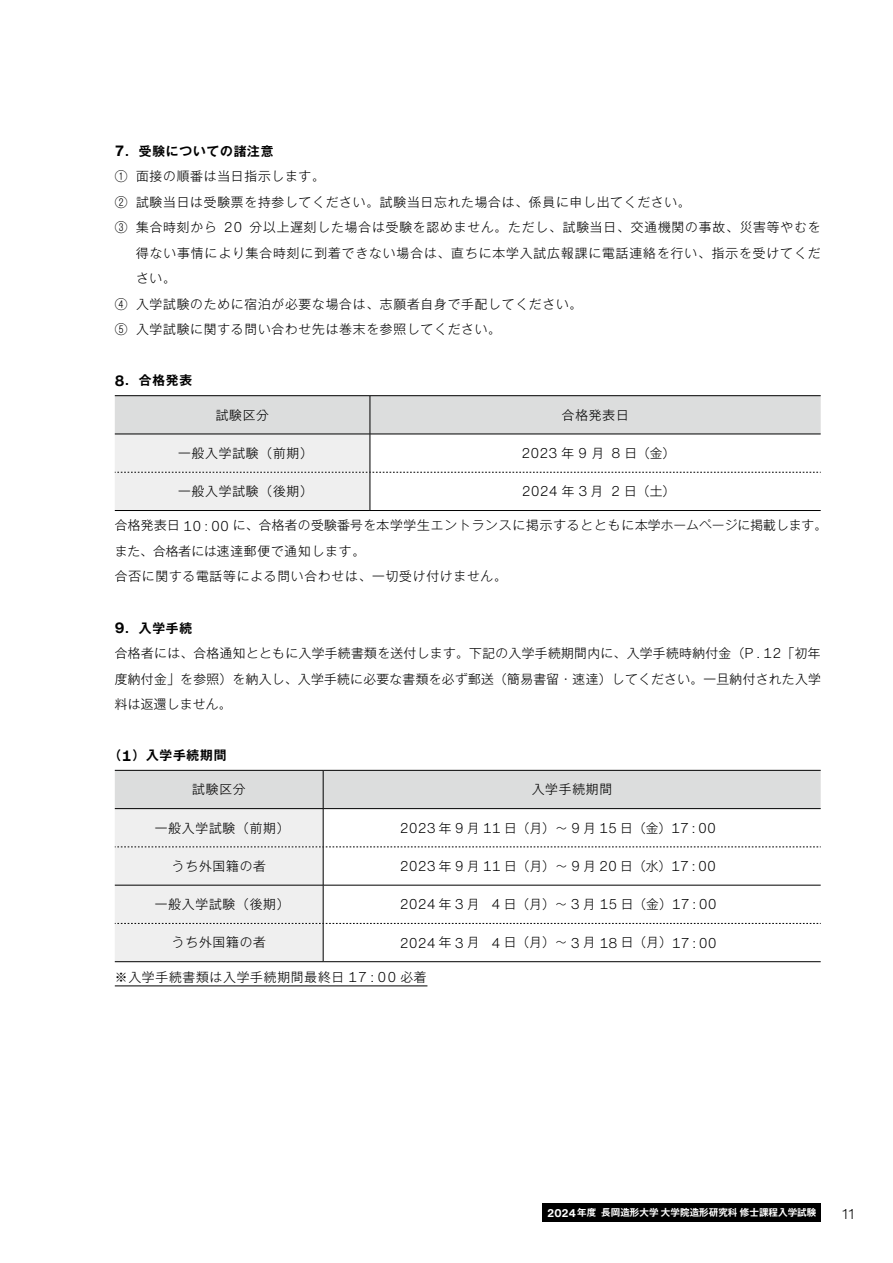
<style>
.page{position:relative;width:893px;height:1263px;background:#fff}
.page>*{position:absolute;margin:0;border:0;box-sizing:border-box;transform-origin:0 0}
.t1{font:300 14.1px "Helvetica Now Text";color:#000}
.t2{font:300 12.75px/25.5px "Gothic MB101 Pr 6 N";letter-spacing:.06em;color:#000}
.t3{font:700 12.75px "Gothic MB101 Pr 6 N De";letter-spacing:.06em;color:#000}
.t4{font:700 9.6px "Gothic MB101 Pr 6 N De";color:#fff}
.s1{font-family:"Helvetica Now Text";font-size:14.7px}
.s2{font-family:"Helvetica Now Text";font-size:14.1px}
.s3{font-family:"Gothic MB101 Pr 6 N";font-size:12.75px}
.s4{font-family:"Helvetica Now Text";font-size:10.95px}
</style>
<div class="page">
<div style="left:542px;top:1203px;width:279px;height:18px;background:#000"></div>
<hr style="left:115px;top:986px;width:312px;height:1px;background:#000">
<hr style="left:115px;top:395px;width:255px;height:1px;background:#000">
<hr style="left:370px;top:395px;width:451px;height:1px;background:#000">
<hr style="left:115px;top:510px;width:255px;height:1px;background:#000">
<hr style="left:370px;top:510px;width:451px;height:1px;background:#000">
<svg style="left:115px;top:396px;width:706px;height:114px"></svg>
<svg style="left:115px;top:770px;width:706px;height:192px"></svg>
<p class="t3" style="left:115px;top:140px;width:160px"><span class="s1">7</span>．受験についての諸注意</p>
<p class="t2" style="left:115px;top:163px;width:212px">① 面接の順番は当日指示します。</p>
<p class="t2" style="left:115px;top:188px;width:577px">② 試験当日は受験票を持参してください。試験当日忘れた場合は、係員に申し出てください。</p>
<p class="t2" style="left:115px;top:214px;width:707px">③ 集合時刻から <span class="s2">20</span> 分以上遅刻した場合は受験を認めません。ただし、試験当日、交通機関の事故、災害等やむを</p>
<p class="t2" style="left:136px;top:239px;width:686px">得ない事情により集合時刻に到着できない場合は、直ちに本学入試広報課に電話連絡を行い、指示を受けてくだ</p>
<p class="t2" style="left:136px;top:265px;width:41px">さい。</p>
<p class="t2" style="left:115px;top:290px;width:469px">④ 入学試験のために宿泊が必要な場合は、志願者自身で手配してください。</p>
<p class="t2" style="left:115px;top:316px;width:388px">⑤ 入学試験に関する問い合わせ先は巻末を参照してください。</p>
<p class="t3" style="left:115px;top:370px;width:79px"><span class="s1">8</span>．合格発表</p>
<p class="t2" style="left:216px;top:401px;width:55px">試験区分</p>
<p class="t2" style="left:562px;top:401px;width:68px">合格発表日</p>
<p class="t2" style="left:178px;top:439px;width:136px">一般入学試験（前期）</p>
<p class="t1" style="left:522px;top:442px;width:155px">2023 <span class="s3">年</span> 9 <span class="s3">月</span> 8 <span class="s3">日（金）</span></p>
<p class="t2" style="left:178px;top:477px;width:136px">一般入学試験（後期）</p>
<p class="t1" style="left:522px;top:481px;width:155px">2024 <span class="s3">年</span> 3 <span class="s3">月</span> 2 <span class="s3">日（土）</span></p>
<p class="t2" style="left:115px;top:512px;width:714px">合格発表日 <span class="s2">10:00</span> に、合格者の受験番号を本学学生エントランスに掲示するとともに本学ホームページに掲載します。また、合格者には速達郵便で通知します。<br>合否に関する電話等による問い合わせは、一切受け付けません。</p>
<p class="t3" style="left:115px;top:617px;width:79px"><span class="s1">9</span>．入学手続</p>
<p class="t2" style="left:115px;top:639px;width:708px;text-align:justify">合格者には、合格通知とともに入学手続書類を送付します。下記の入学手続期間内に、入学手続時納付金（<span class="s2">P.12</span>「初年度納付金」を参照）を納入し、入学手続に必要な書類を必ず郵送（簡易書留・速達）してください。一旦納付された入学料は返還しません。</p>
<p class="t3" style="left:108px;top:745px;width:120px">（<span class="s1">1</span>）入学手続期間</p>
<p class="t2" style="left:192px;top:776px;width:55px">試験区分</p>
<p class="t2" style="left:532px;top:776px;width:82px">入学手続期間</p>
<p class="t2" style="left:155px;top:814px;width:136px">一般入学試験（前期）</p>
<p class="t1" style="left:400px;top:817px;width:318px">2023 <span class="s3">年</span> 9 <span class="s3">月</span> 11 <span class="s3">日（月）～</span> 9 <span class="s3">月</span> 15 <span class="s3">日（金）</span>17:00</p>
<p class="t2" style="left:172px;top:852px;width:96px">うち外国籍の者</p>
<p class="t1" style="left:400px;top:855px;width:318px">2023 <span class="s3">年</span> 9 <span class="s3">月</span> 11 <span class="s3">日（月）～</span> 9 <span class="s3">月</span> 20 <span class="s3">日（水）</span>17:00</p>
<p class="t2" style="left:155px;top:890px;width:136px">一般入学試験（後期）</p>
<p class="t1" style="left:400px;top:894px;width:318px">2024 <span class="s3">年</span> 3 <span class="s3">月</span> 4 <span class="s3">日（月）～</span> 3 <span class="s3">月</span> 15 <span class="s3">日（金）</span>17:00</p>
<p class="t2" style="left:172px;top:929px;width:96px">うち外国籍の者</p>
<p class="t1" style="left:400px;top:932px;width:318px">2024 <span class="s3">年</span> 3 <span class="s3">月</span> 4 <span class="s3">日（月）～</span> 3 <span class="s3">月</span> 18 <span class="s3">日（月）</span>17:00</p>
<p class="t2" style="left:115px;top:963px;width:313px">※入学手続書類は入学手続期間最終日 <span class="s2">17:00</span> 必着</p>
<p class="t4" style="left:547px;top:1204px;width:271px"><span class="s4">2024</span>年度 長岡造形大学大学院造形研究科修士課程入学試験</p>
<p class="t1" style="left:842px;top:1203px;width:14px">11</p>
</div>
